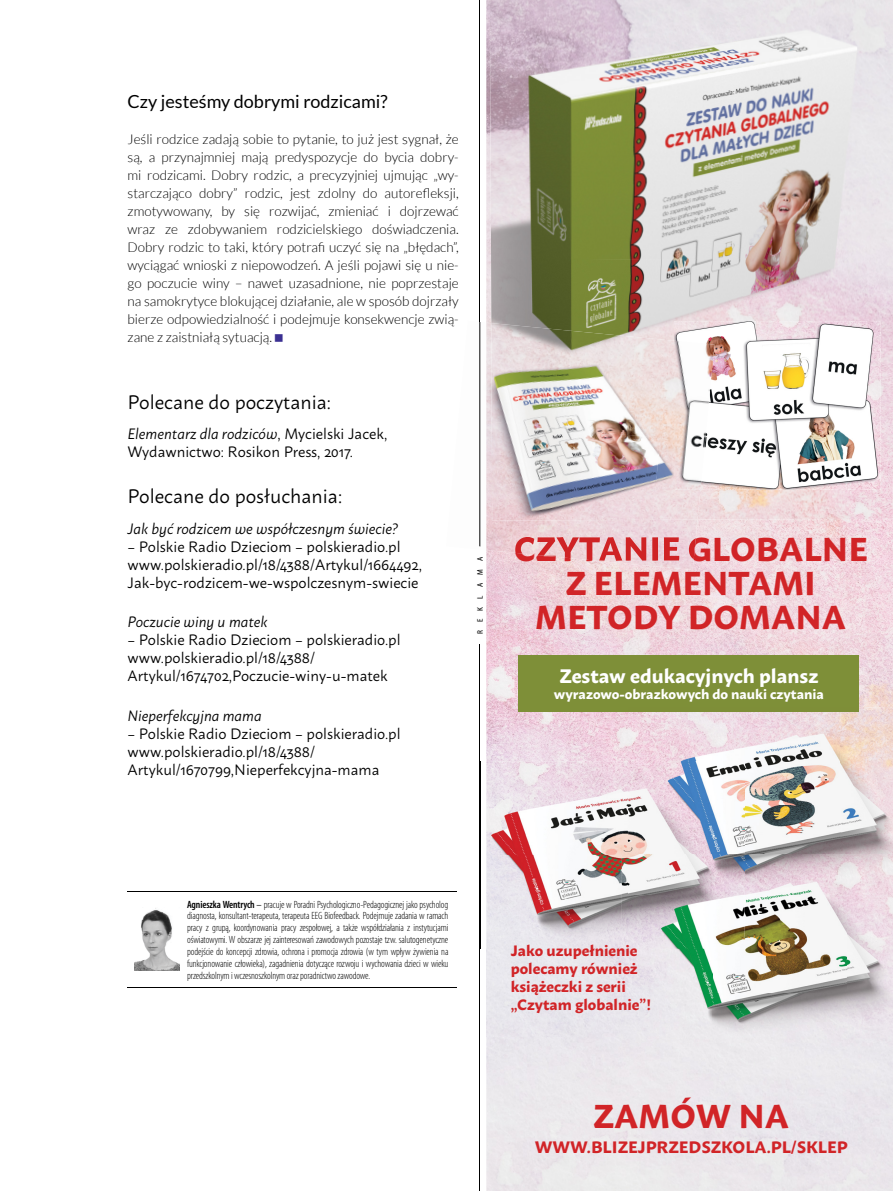
<style>
.page{position:relative;width:893px;height:1191px;background:#fff}
.page>*{position:absolute;margin:0;border:0;box-sizing:border-box;transform-origin:0 0}
.t1{font:700 33px/34.5px "Macho";color:#d12427;text-align:center}
.t2{font:19.5px "Macho";color:#000}
.t3{font:700 19.5px "Macho";color:#fff}
.t4{font:18px "Lato";color:#000}
.t5{font:700 16.5px "Macho";color:#d12427}
.t6{font:15px/18px "Macho";color:#000}
.t7{font:italic 15px "Macho";color:#000}
.t8{font:700 15px/18px "Macho";color:#d12427}
.t9{font:300 13.5px/18px "Lato";color:#000;text-align:justify}
.t10{font:700 13.5px "Macho";color:#fff}
.t11{font:300 condensed 10.5px/11.9px "Myriad Pro";letter-spacing:-.01em;color:#000;text-align:justify}
.t12{font:8.1px "Myriad Cn Web";letter-spacing:1em;color:#000}
.s1{font-style:italic}
.s2{font-weight:600}
.s3{font-weight:400}
</style>
<div class="page">
<hr style="left:480px;top:0;width:1px;height:1191px;background:#000">
<div style="left:474px;top:546px;width:12px;height:98px;background:#fff"></div>
<hr style="left:128px;top:891px;width:329px;height:1px;background:#000">
<hr style="left:128px;top:987px;width:329px;height:1px;background:#000">
<img style="left:134px;top:908px;width:45px;height:62px">
<img style="left:486px;top:552px;width:152px;height:209px">
<img style="left:843px;top:519px;width:50px;height:188px">
<img style="left:638px;top:519px;width:205px;height:136px">
<img style="left:486px;top:0;width:4px;height:323px">
<img style="left:696px;top:537px;width:172px;height:24px">
<img style="left:490px;top:0;width:251px;height:340px">
<img style="left:741px;top:0;width:152px;height:362px">
<img style="left:845px;top:362px;width:48px;height:157px">
<img style="left:700px;top:490px;width:145px;height:29px">
<img style="left:479px;top:321px;width:2px;height:225px">
<img style="left:480px;top:322px;width:1px;height:224px">
<img style="left:486px;top:323px;width:24px;height:229px">
<img style="left:606px;top:520px;width:91px;height:17px">
<img style="left:510px;top:520px;width:96px;height:33px">
<img style="left:491px;top:323px;width:179px;height:115px">
<img style="left:652px;top:340px;width:48px;height:180px">
<img style="left:492px;top:422px;width:168px;height:98px">
<img style="left:599px;top:561px;width:95px;height:9px">
<img style="left:515px;top:537px;width:181px;height:24px">
<img style="left:674px;top:321px;width:207px;height:169px">
<img style="left:674px;top:341px;width:40px;height:149px">
<div style="left:519px;top:655px;width:340px;height:57px;background:#7e8f38"></div>
<img style="left:479px;top:761px;width:149px;height:187px">
<img style="left:480px;top:761px;width:1px;height:187px">
<img style="left:628px;top:712px;width:106px;height:49px">
<img style="left:734px;top:712px;width:106px;height:93px">
<img style="left:840px;top:707px;width:53px;height:148px">
<img style="left:745px;top:805px;width:95px;height:50px">
<img style="left:840px;top:707px;width:19px;height:5px">
<img style="left:628px;top:761px;width:117px;height:94px">
<img style="left:712px;top:894px;width:181px;height:148px">
<img style="left:622px;top:948px;width:90px;height:94px">
<img style="left:622px;top:855px;width:123px;height:93px">
<img style="left:628px;top:855px;width:265px;height:39px">
<h3 class="t4" style="left:128px;top:91px;width:262px">Czy jesteśmy dobrymi rodzicami?</h3>
<p class="t9" style="left:128px;top:130px;width:333px">Jeśli rodzice zadają sobie to pytanie, to już jest sygnał, że są, a przynajmniej mają predyspozycje do bycia dobry&shy;mi rodzicami. Dobry rodzic, a precyzyjniej ujmując „wy&shy;starczająco dobry” rodzic, jest zdolny do autorefleksji, zmotywowany, by się rozwijać, zmieniać i dojrzewać wraz ze zdobywaniem rodzicielskiego doświadczenia.<br>Dobry rodzic to taki, który potrafi uczyć się na „błędach”, wyciągać wnioski z niepowodzeń. A jeśli pojawi się u nie&shy;go poczucie winy – nawet uzasadnione, nie poprzestaje na samokrytyce blokującej działanie, ale w sposób dojrzały bierze odpowiedzialność i podejmuje konsekwencje zwią&shy;zane z zaistniałą sytuacją.</p>
<h2 class="t2" style="left:128px;top:385px;width:205px">Polecane do poczytania:</h2>
<p class="t6" style="left:128px;top:423px;width:261px"><span class="s1">Elementarz dla rodziców</span>, Mycielski Jacek,<br>Wydawnictwo: Rosikon Press, 2017.</p>
<h2 class="t2" style="left:128px;top:479px;width:216px">Polecane do posłuchania:</h2>
<p class="t7" style="left:128px;top:516px;width:272px">Jak być rodzicem we współczesnym świecie?</p>
<p class="t6" style="left:128px;top:536px;width:296px">– Polskie Radio Dzieciom – polskieradio.pl www.polskieradio.pl/18/4388/Artykul/1664492,<br>Jak-byc-rodzicem-we-wspolczesnym-swiecie</p>
<p class="t7" style="left:128px;top:609px;width:142px">Poczucie winy u matek</p>
<p class="t6" style="left:128px;top:629px;width:275px">– Polskie Radio Dzieciom – polskieradio.pl www.polskieradio.pl/18/4388/<br>Artykul/1674702,Poczucie-winy-u-matek</p>
<p class="t7" style="left:128px;top:703px;width:136px">Nieperfekcyjna mama</p>
<p class="t6" style="left:128px;top:723px;width:275px">– Polskie Radio Dzieciom – polskieradio.pl www.polskieradio.pl/18/4388/<br>Artykul/1670799,Nieperfekcyjna-mama</p>
<p class="t12" style="left:476px;top:634px;width:79px;rotate:-90deg">REKLAMA</p>
<h1 class="t1" style="left:514px;top:528px;width:355px">CZYTANIE GLOBALNE<br>Z ELEMENTAMI<br>METODY DOMANA</h1>
<h2 class="t3" style="left:559px;top:658px;width:261px">Zestaw edukacyjnych plansz</h2>
<p class="t10" style="left:554px;top:682px;width:271px">wyrazowo-obrazkowych do nauki czytania</p>
<p class="t11" style="left:187px;top:898px;width:263px"><span class="s2">Agnieszka Wentrych</span> <span class="s3">–</span> pracuje w Poradni Psychologiczno-Pedagogicznej jako psycholog diagnosta, konsultant-terapeuta, terapeuta EEG Biofeedback. Podejmuje zadania w ramach pracy z grupą, koordynowania pracy zespołowej, a także współdziałania z instytucjami oświatowymi. W obszarze jej zainteresowań zawodowych pozostaje tzw. salutogenetyczne podejście do koncepcji zdrowia, ochrona i promocja zdrowia (w tym wpływ żywienia na funkcjonowanie człowieka), zagadnienia dotyczące rozwoju i wychowania dzieci w wieku przedszkolnym i wczesnoszkolnym oraz poradnictwo zawodowe.</p>
<p class="t8" style="left:511px;top:940px;width:142px">Jako uzupełnienie polecamy również książeczki z serii „Czytam globalnie”!</p>
<h1 class="t1" style="left:593px;top:1095px;width:197px">ZAMÓW NA</h1>
<p class="t5" style="left:535px;top:1132px;width:314px">WWW.BLIZEJPRZEDSZKOLA.PL/SKLEP</p>
</div>
